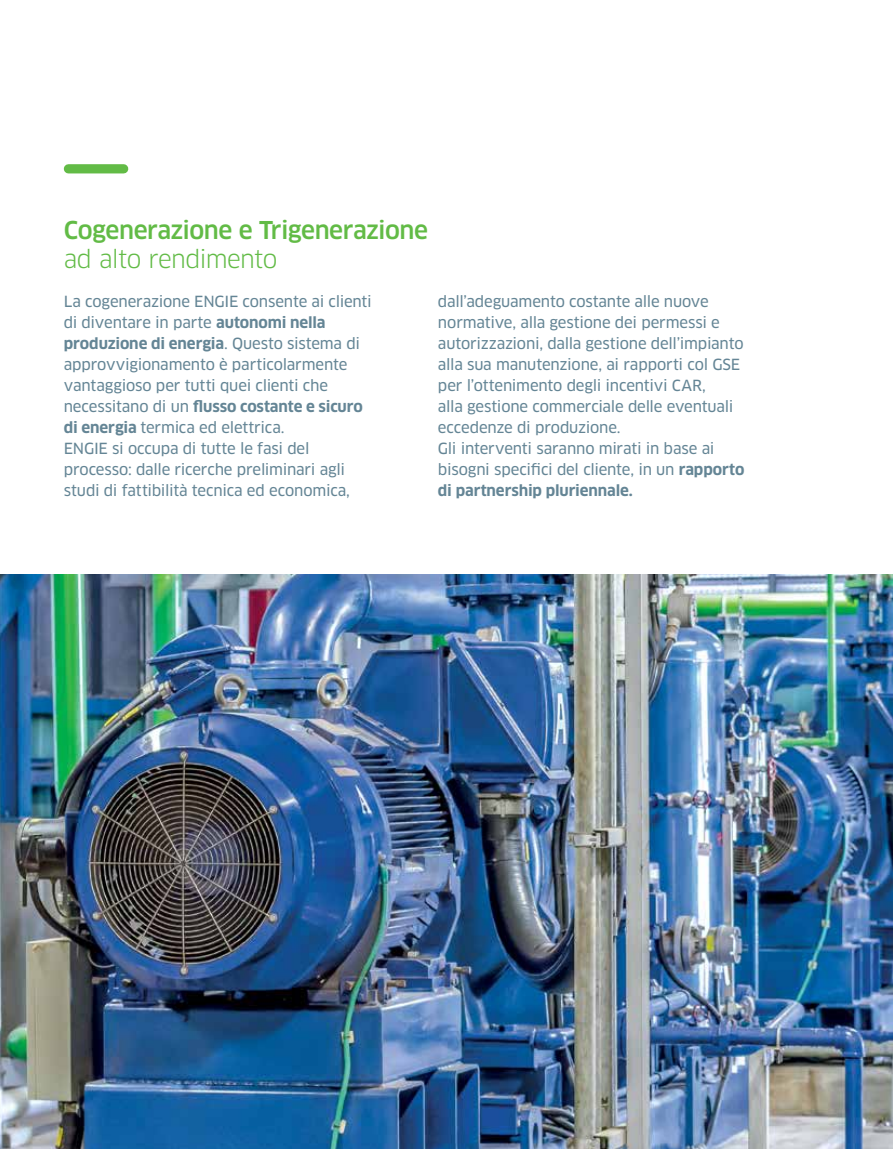
<style>
.page{position:relative;width:893px;height:1149px;background:#fff}
.page>*{position:absolute;margin:0;border:0;box-sizing:border-box;transform-origin:0 0}
.t1{font:500 24px "Clan Pro";letter-spacing:-.025em;color:#62bb46}
.t2{font:24px "Clan Pro";letter-spacing:-.035em;color:#62bb46}
.t3{font:15px/21px "Clan Pro News";letter-spacing:-.015em;color:#648595}
.t4{font:700 15px "Clan Pro";letter-spacing:-.01em;color:#648595}
.s1{font-family:"Clan Pro";font-weight:700}
.s2{font-family:"Clan Pro News";font-weight:400}
</style>
<div class="page">
<div style="left:68px;top:164px;width:56px;height:9px;background:#62bb46"></div>
<img style="left:0;top:574px;width:893px;height:574px">
<h1 class="t1" style="left:64px;top:216px;width:366px">Cogenerazione e Trigenerazione</h1>
<h1 class="t2" style="left:64px;top:245px;width:215px">ad alto rendimento</h1>
<p class="t3" style="left:64px;top:291px;width:310px">La cogenerazione ENGIE consente ai clienti di diventare in parte <span class="s1">autonomi nella</span></p>
<p class="t4" style="left:64px;top:334px;width:298px">produzione di energia<span class="s2">. Questo sistema di</span></p>
<p class="t3" style="left:64px;top:354px;width:285px">approvvigionamento è particolarmente vantaggioso per tutti quei clienti che</p>
<p class="t4" style="left:64px;top:397px;width:301px"><span class="s2">necessitano di un</span> flusso costante e sicuro</p>
<p class="t3" style="left:64px;top:417px;width:288px"><span class="s1">di energia</span> termica ed elettrica.<br>ENGIE si occupa di tutte le fasi del processo: dalle ricerche preliminari agli studi di fattibilità tecnica ed economica,</p>
<p class="t3" style="left:438px;top:291px;width:308px">dall’adeguamento costante alle nuove normative, alla gestione dei permessi e autorizzazioni, dalla gestione dell’impianto alla sua manutenzione, ai rapporti col GSE per l’ottenimento degli incentivi CAR,<br>alla gestione commerciale delle eventuali eccedenze di produzione.<br>Gli interventi saranno mirati in base ai bisogni specifici del cliente, in un <span class="s1">rapporto</span></p>
<p class="t4" style="left:438px;top:481px;width:196px">di partnership pluriennale.</p>
</div>
